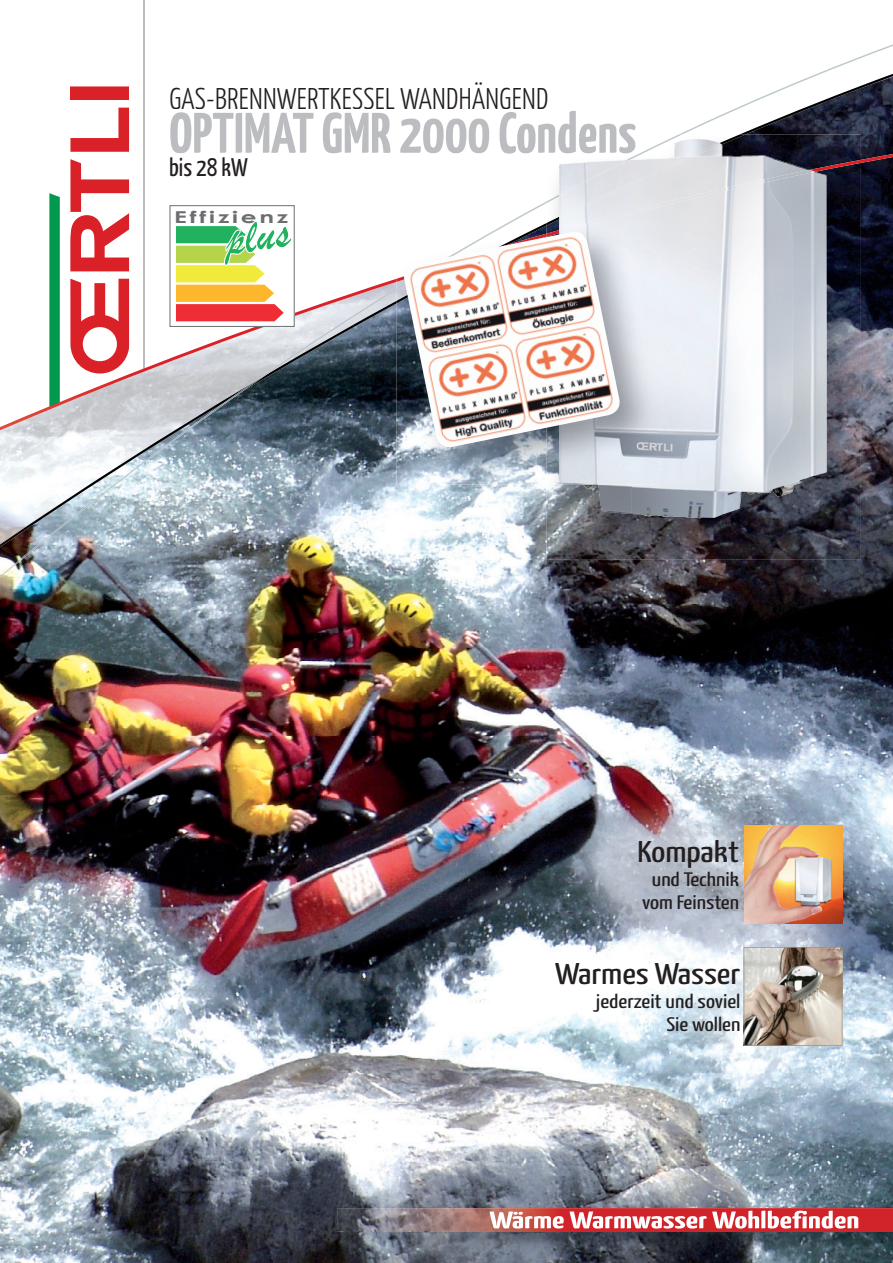
<style>
.page{position:relative;width:893px;height:1263px;background:#fff}
.page>*{position:absolute;margin:0;border:0;box-sizing:border-box;transform-origin:0 0}
.t1{font:700 57px "Yanone Kaffeesatz";color:#bcbdc0}
.t2{font:300 30px "Yanone Kaffeesatz";letter-spacing:.01em;color:#231f20}
.t3{font:30px "Yanone Kaffeesatz";color:#231f20;scale:1.25 1}
.t4{font:25.5px "Yanone Kaffeesatz";color:#231f20}
.t5{font:19.5px/23.4px "Yanone Kaffeesatz";color:#231f20;text-align:center;scale:1.25 1}
.t6{font:700 16.35px "Century Gothic";letter-spacing:.115em;color:#6c6d70;scale:1.5 1}
</style>
<div class="page">
<img style="left:0;top:547px;width:893px;height:716px">
<hr style="left:143px;top:0;width:2px;height:370px;background:#bcbdc0">
<svg style="left:118px;top:107px;width:775px;height:440px"></svg>
<svg style="left:506px;top:44px;width:387px;height:110px"></svg>
<img style="left:0;top:430px;width:242px;height:148px">
<svg style="left:70px;top:108px;width:59px;height:44px"></svg>
<div style="left:70px;top:86px;width:59px;height:14px;background:#da2128"></div>
<svg style="left:0;top:154px;width:893px;height:276px"></svg>
<img style="left:345px;top:1232px;width:548px;height:18px">
<img style="left:337px;top:1208px;width:556px;height:24px">
<svg style="left:489px;top:1210px;width:369px;height:18px"></svg>
<img style="left:746px;top:134px;width:115px;height:90px">
<img style="left:546px;top:134px;width:200px;height:90px">
<img style="left:546px;top:134px;width:137px;height:69px">
<img style="left:809px;top:160px;width:52px;height:12px">
<img style="left:559px;top:139px;width:161px;height:4px">
<img style="left:559px;top:145px;width:250px;height:79px">
<img style="left:559px;top:143px;width:163px;height:76px">
<img style="left:559px;top:160px;width:71px;height:36px">
<img style="left:657px;top:172px;width:170px;height:98px">
<img style="left:631px;top:270px;width:196px;height:248px">
<img style="left:583px;top:485px;width:49px;height:29px">
<img style="left:582px;top:170px;width:233px;height:54px">
<svg style="left:0;top:333px;width:12px;height:16px"></svg>
<img style="left:396px;top:304px;width:150px;height:181px">
<img style="left:396px;top:224px;width:150px;height:80px">
<img style="left:429px;top:224px;width:80px;height:8px">
<img style="left:396px;top:282px;width:6px;height:8px">
<img style="left:396px;top:234px;width:6px;height:48px">
<img style="left:546px;top:449px;width:13px;height:36px">
<svg style="left:546px;top:224px;width:13px;height:8px"></svg>
<img style="left:559px;top:224px;width:98px;height:261px">
<img style="left:559px;top:224px;width:34px;height:8px">
<img style="left:402px;top:232px;width:220px;height:217px">
<div style="left:170px;top:206px;width:124px;height:120px;background:#fff"></div>
<div style="left:170px;top:205px;width:124px;height:122px;border:1px solid #6c6d70"></div>
<svg style="left:176px;top:222px;width:116px;height:99px"></svg>
<svg style="left:744px;top:947px;width:98px;height:99px;background:#ada093"></svg>
<img style="left:744px;top:825px;width:98px;height:98px">
<h2 class="t2" style="left:169px;top:80px;width:381px">GAS-BRENNWERTKESSEL WANDHÄNGEND</h2>
<h1 class="t1" style="left:169px;top:98px;width:468px">OPTIMAT GMR 2000 Condens</h1>
<h3 class="t4" style="left:169px;top:151px;width:80px">bis 28 kW</h3>
<p class="t6" style="left:174px;top:207px;width:77px">Effizienz</p>
<h2 class="t3" style="left:637px;top:833px;width:83px">Kompakt</h2>
<p class="t5" style="left:642px;top:866px;width:79px">und Technik vom Feinsten</p>
<h2 class="t3" style="left:555px;top:955px;width:150px">Warmes Wasser</h2>
<p class="t5" style="left:596px;top:988px;width:117px;text-align:right">jederzeit und soviel<br>Sie wollen</p>
</div>
